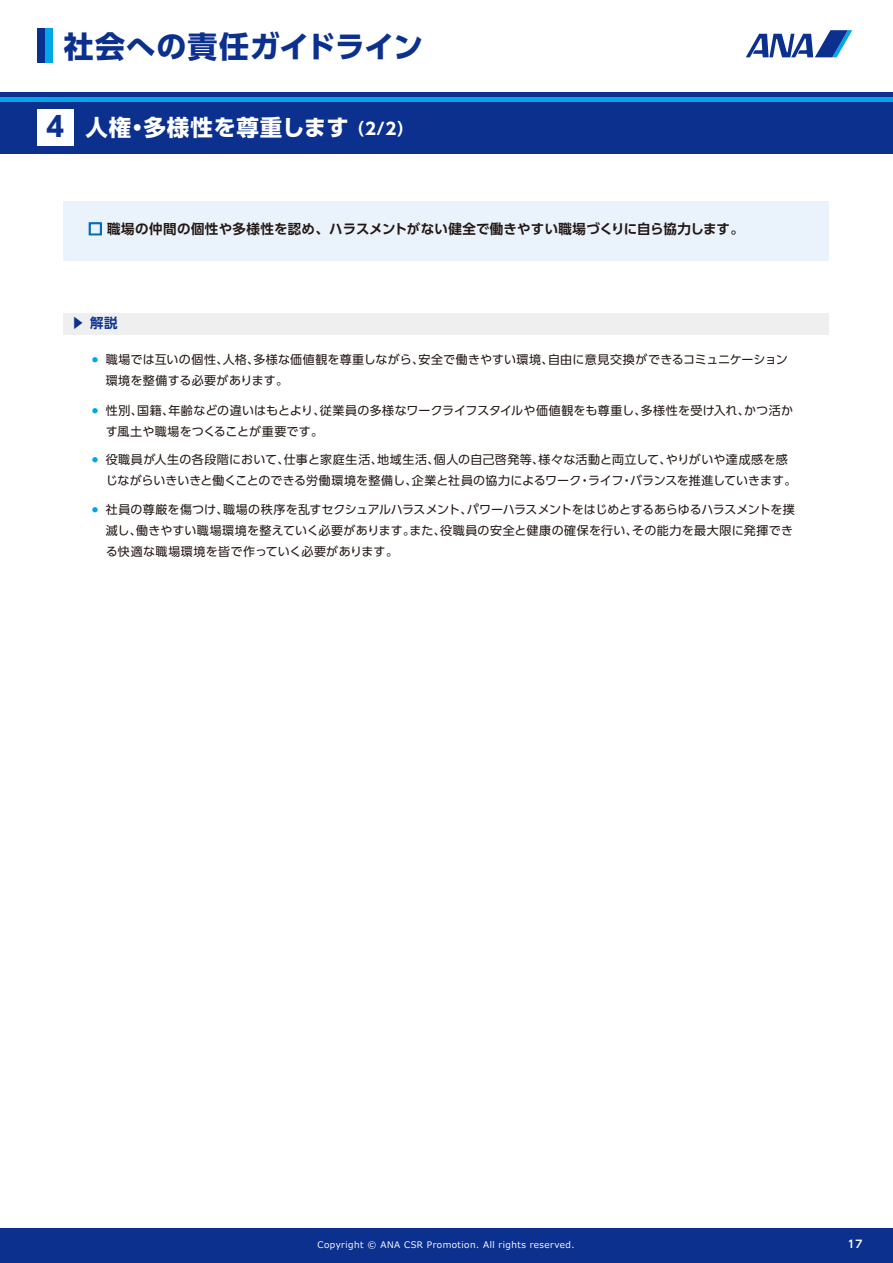
<style>
.page{position:relative;width:893px;height:1263px;background:#fff}
.page>*{position:absolute;margin:0;border:0;box-sizing:border-box;transform-origin:0 0}
.t1{font:700 30px "UD Shin Go Pro";letter-spacing:.015em;color:#0b308e}
.t2{font:700 22.5px "UD Shin Go Pro";letter-spacing:.025em;color:#fff}
.t3{font:700 13.5px "UD Shin Go Pro De";letter-spacing:.02em;color:#231815}
.t4{font:700 13.5px "UD Shin Go Pro De";color:#0b308e}
.t5{font:12px/21px "UD Shin Go Pro";letter-spacing:.015em;color:#231815}
.t6{font:700 10.5px "UD Shin Go Pro De";color:#fff}
.t7{font:9px "Meiryo";letter-spacing:.05em;color:#fff}
.t8{font:6px "UD Shin Go Pro";color:#00a6e9}
.s1{font-size:27.45px;color:#0b308e}
.s2{font-size:16.5px}
.s3{color:#036eb8}
</style>
<div class="page">
<svg style="left:746px;top:30px;width:106px;height:27px"></svg>
<div style="left:0;top:1229px;width:893px;height:34px;background:#0b308e"></div>
<div style="left:0;top:92px;width:893px;height:5px;background:#0b308e"></div>
<hr style="left:0;top:97px;width:893px;height:4px;background:#00a6e9">
<div style="left:38px;top:28px;width:7px;height:35px;background:#0b308e"></div>
<div style="left:45px;top:28px;width:7px;height:35px;background:#00a6e9"></div>
<div style="left:0;top:102px;width:893px;height:51px;background:#0b308e"></div>
<div style="left:38px;top:110px;width:36px;height:36px;background:#fff"></div>
<div style="left:64px;top:313px;width:765px;height:21px;background:#efefef"></div>
<div style="left:64px;top:201px;width:765px;height:59px;background:#eaf2fb"></div>
<svg style="left:88px;top:222px;width:14px;height:14px"></svg>
<h1 class="t1" style="left:64px;top:22px;width:361px">社会への責任ガイドライン</h1>
<h2 class="t2" style="left:46px;top:109px;width:369px"><span class="s1">4</span> 人権・多様性を尊重します <span class="s2">（2/2）</span></h2>
<p class="t3" style="left:88px;top:218px;width:657px"><span class="s3">□</span> 職場の仲間の個性や多様性を認め、ハラスメントがない健全で働きやすい職場づくりに自ら協力します。</p>
<p class="t4" style="left:71px;top:311px;width:48px">▶ 解説</p>
<p class="t8" style="left:92px;top:355px;width:7px">●</p>
<p class="t5" style="left:106px;top:349px;width:683px">職場では互いの個性、人格、多様な価値観を尊重しながら、安全で働きやすい環境、自由に意見交換ができるコミュニケーション環境を整備する必要があります。</p>
<p class="t8" style="left:92px;top:406px;width:7px">●</p>
<p class="t5" style="left:106px;top:400px;width:689px">性別、国籍、年齢などの違いはもとより、従業員の多様なワークライフスタイルや価値観をも尊重し、多様性を受け入れ、かつ活かす風土や職場をつくることが重要です。</p>
<p class="t8" style="left:92px;top:455px;width:7px">●</p>
<p class="t5" style="left:106px;top:449px;width:692px">役職員が人生の各段階において、仕事と家庭生活、地域生活、個人の自己啓発等、様々な活動と両立して、やりがいや達成感を感じながらいきいきと働くことのできる労働環境を整備し、企業と社員の協力によるワーク・ライフ・バランスを推進していきます。</p>
<p class="t8" style="left:92px;top:505px;width:7px">●</p>
<p class="t5" style="left:106px;top:499px;width:690px">社員の尊厳を傷つけ、職場の秩序を乱すセクシュアルハラスメント、パワーハラスメントをはじめとするあらゆるハラスメントを撲滅し、働きやすい職場環境を整えていく必要があります。また、役職員の安全と健康の確保を行い、その能力を最大限に発揮できる快適な職場環境を皆で作っていく必要があります。</p>
<p class="t7" style="left:318px;top:1241px;width:259px">Copyright © ANA CSR Promotion. All rights reserved.</p>
<p class="t6" style="left:848px;top:1235px;width:16px">17</p>
</div>
